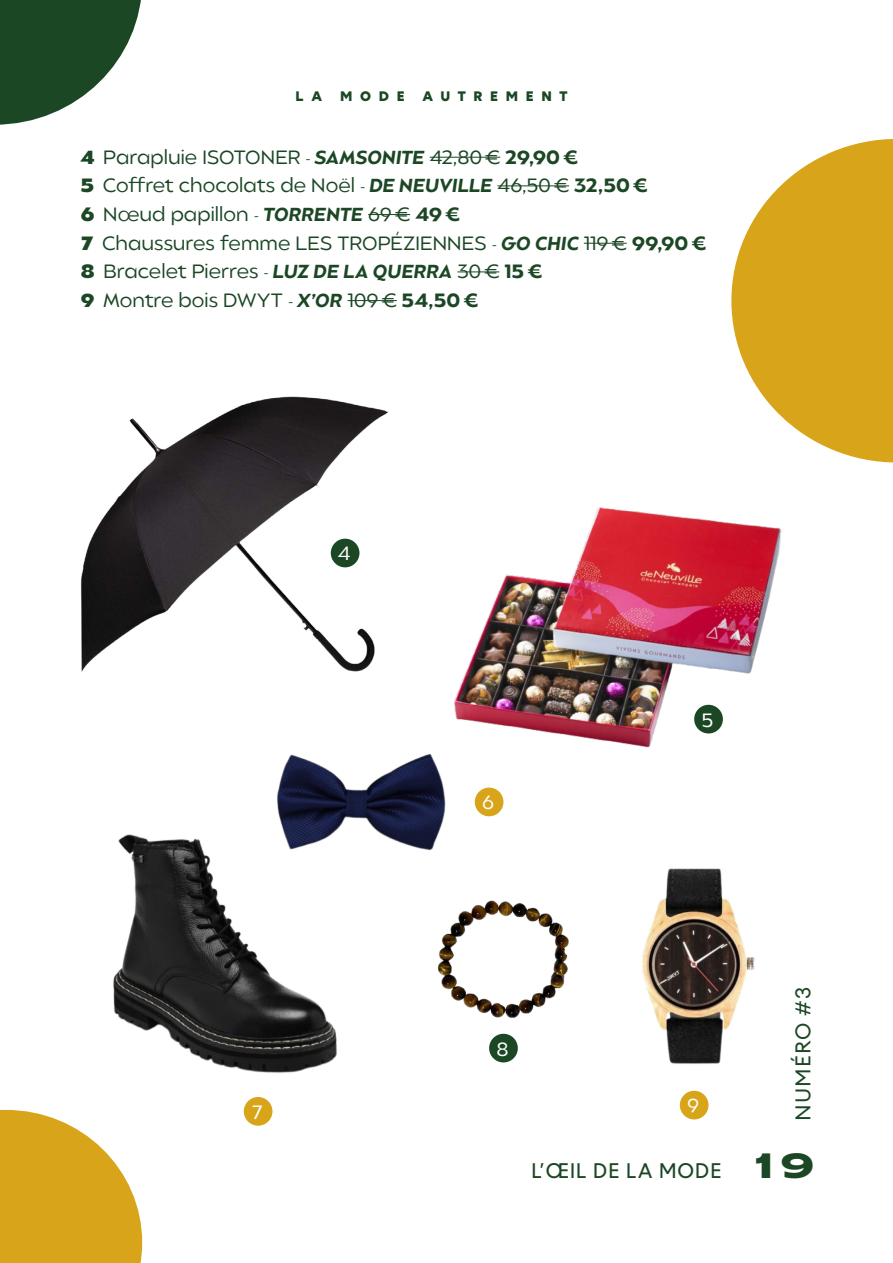
<style>
.page{position:relative;width:893px;height:1263px;background:#fff}
.page>*{position:absolute;margin:0;border:0;box-sizing:border-box;transform-origin:0 0}
.t1{font:800 35.1px "Matrice";color:#1c4725}
.t2{font:21px "Euclid Circular A";letter-spacing:.05em;color:#1c4725}
.t3{font:20.55px "Basetica";letter-spacing:.05em;color:#1c4725}
.t4{font:300 19.2px/28.7px "Balgin";color:#1c4725}
.t5{font:300 19.2px "Balgin";color:#fff}
.t6{font:700 15px "Volte";letter-spacing:.51em;color:#1b4725}
.s1{font-family:"Balgin Display";font-weight:600}
.s2{font-weight:600;font-style:italic;font-size:18.75px}
.s3{font-weight:600}
</style>
<div class="page">
<svg style="left:0;top:1110px;width:142px;height:153px"></svg>
<svg style="left:0;top:0;width:141px;height:125px"></svg>
<svg style="left:731px;top:139px;width:162px;height:323px;fill:#d8a419"></svg>
<img style="left:437px;top:900px;width:132px;height:118px">
<img style="left:113px;top:834px;width:224px;height:239px">
<img style="left:454px;top:507px;width:328px;height:241px">
<img style="left:642px;top:868px;width:113px;height:196px">
<img style="left:272px;top:753px;width:174px;height:99px">
<img style="left:81px;top:396px;width:307px;height:277px">
<hr style="left:430px;top:157px;width:70px;height:1px;background:#1c4725">
<hr style="left:497px;top:185px;width:72px;height:1px;background:#1c4725">
<hr style="left:368px;top:214px;width:42px;height:1px;background:#1c4725">
<hr style="left:584px;top:243px;width:43px;height:1px;background:#1c4725">
<hr style="left:457px;top:271px;width:42px;height:1px;background:#1c4725">
<hr style="left:348px;top:300px;width:49px;height:1px;background:#1c4725">
<div style="left:489px;top:1034px;width:29px;height:28px;background:#1c4725;border-radius:50%"></div>
<div style="left:331px;top:539px;width:28px;height:28px;background:#1c4725;border-radius:50%"></div>
<div style="left:244px;top:1097px;width:28px;height:29px;background:#d8a419;border-radius:50%"></div>
<div style="left:475px;top:788px;width:28px;height:28px;background:#d8a419;border-radius:50%"></div>
<div style="left:680px;top:1091px;width:28px;height:28px;background:#d8a419;border-radius:50%"></div>
<div style="left:694px;top:705px;width:29px;height:28px;background:#1c4725;border-radius:50%"></div>
<p class="t6" style="left:296px;top:87px;width:273px">LA MODE AUTREMENT</p>
<p class="t4" style="left:81px;top:143px;width:627px"><span class="s1">4</span> Parapluie ISOTONER - <span class="s2">SAMSONITE</span> 42,80 € <span class="s3">29,90 €<br></span><span class="s1">5</span> Coffret chocolats de Noël - <span class="s2">DE NEUVILLE</span> 46,50 € <span class="s3">32,50 €<br></span><span class="s1">6</span> Nœud papillon - <span class="s2">TORRENTE</span> 69 € <span class="s3">49 €<br></span><span class="s1">7</span> Chaussures femme LES TROPÉZIENNES - <span class="s2">GO CHIC</span> 119 € <span class="s3">99,90 € </span><span class="s1">8</span> Bracelet Pierres - <span class="s2">LUZ DE LA QUERRA</span> 30 € <span class="s3">15 €<br></span><span class="s1">9</span> Montre bois DWYT - <span class="s2">X’OR</span> 109 € <span class="s3">54,50 €</span></p>
<p class="t5" style="left:338px;top:541px;width:14px">4</p>
<p class="t5" style="left:251px;top:1099px;width:13px">7</p>
<p class="t5" style="left:482px;top:790px;width:14px">6</p>
<p class="t5" style="left:702px;top:707px;width:13px">5</p>
<p class="t5" style="left:496px;top:1036px;width:14px">8</p>
<p class="t5" style="left:687px;top:1093px;width:14px">9</p>
<p class="t3" style="left:531px;top:1157px;width:191px">L’ŒIL DE LA MODE</p>
<p class="t2" style="left:789px;top:1120px;width:135px;rotate:-90deg">NUMÉRO #3</p>
<h1 class="t1" style="left:756px;top:1138px;width:60px">19</h1>
</div>
